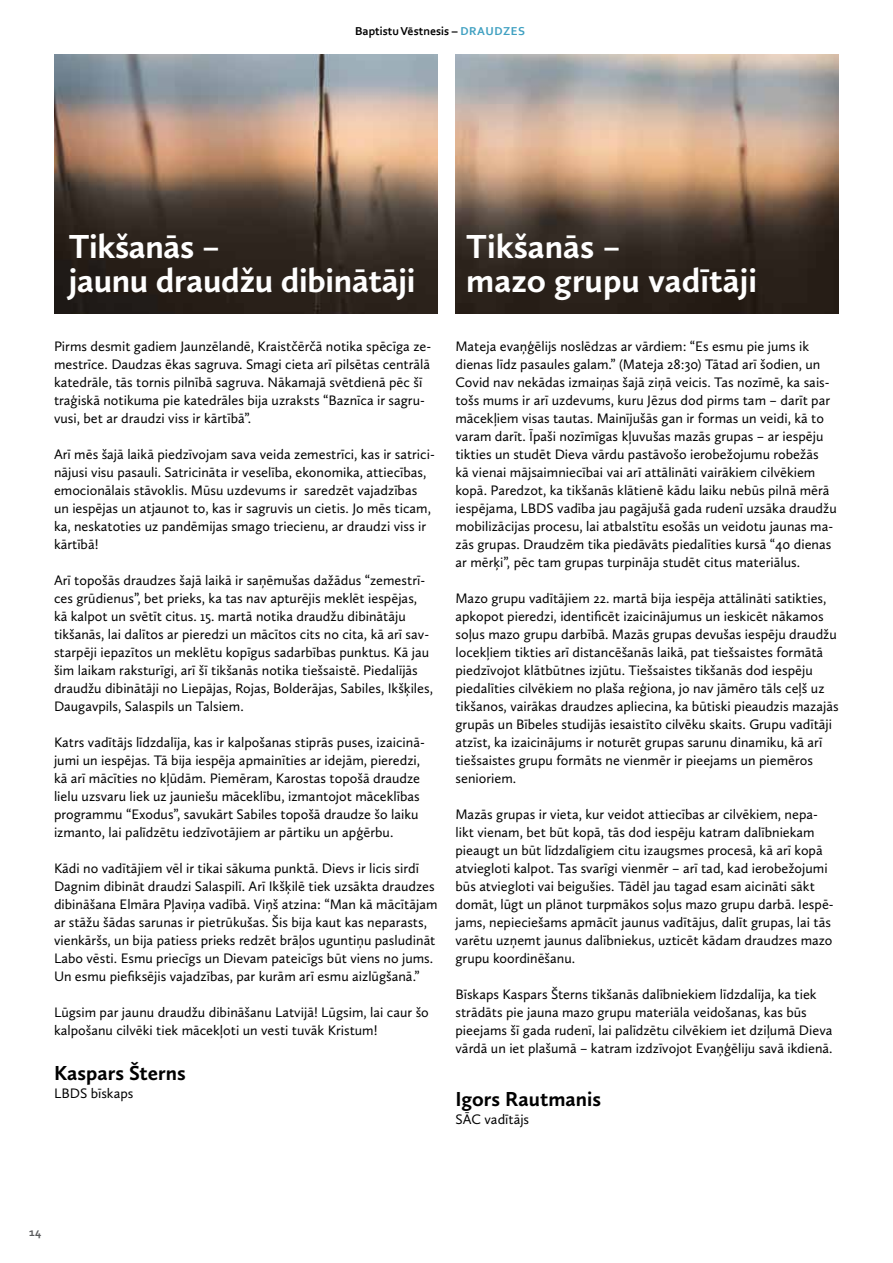
<style>
.page{position:relative;width:893px;height:1263px;background:#fff}
.page>*{position:absolute;margin:0;border:0;box-sizing:border-box;transform-origin:0 0}
.t1{font:700 34.5px/34.5px "Calluna Sans";letter-spacing:-.01em;color:#fff}
.t2{font:700 21px "Calluna Sans";color:#000}
.t3{font:14.25px/18px "Calluna Sans";color:#000}
.t4{font:700 12px "Corbel";color:#000}
.t5{font:700 12px "Corbel";color:#58595b}
.s1{color:#3fa0c1}
</style>
<div class="page">
<img style="left:54px;top:54px;width:383px;height:259px">
<img style="left:455px;top:54px;width:384px;height:259px">
<p class="t4" style="left:355px;top:23px;width:171px">Baptistu Vēstnesis – <span class="s1">DRAU DZES</span></p>
<h1 class="t1" style="left:69px;top:228px;width:348px">Tikšanās –<br>jaunu draudžu dibinātāji</h1>
<h1 class="t1" style="left:466px;top:228px;width:292px">Tikšanās –<br>mazo grupu vadītāji</h1>
<p class="t3" style="left:54px;top:337px;width:379px">Pirms desmit gadiem Jaunzēlandē, Kraistčērčā notika spēcīga ze&shy;mestrīce. Daudzas ēkas sagruva. Smagi cieta arī pilsētas centrālā katedrāle, tās tornis pilnībā sagruva. Nākamajā svētdienā pēc šī traģiskā notikuma pie katedrāles bija uzraksts “Baznīca ir sagru&shy;vusi, bet ar draudzi viss ir kārtībā”.</p>
<p class="t3" style="left:54px;top:445px;width:382px">Arī mēs šajā laikā piedzīvojam sava veida zemestrīci, kas ir satrici&shy;nājusi visu pasauli. Satricināta ir veselība, ekonomika, attiecības, emocionālais stāvoklis. Mūsu uzdevums ir saredzēt vajadzības un iespējas un atjaunot to, kas ir sagruvis un cietis. Jo mēs ticam, ka, neskatoties uz pandēmijas smago triecienu, ar draudzi viss ir kārtībā!</p>
<p class="t3" style="left:54px;top:571px;width:381px">Arī topošās draudzes šajā laikā ir saņēmušas dažādus “zemestrī&shy;ces grūdienus”, bet prieks, ka tas nav apturējis meklēt iespējas, kā kalpot un svētīt citus. 15. martā notika draudžu dibinātāju tikšanās, lai dalītos ar pieredzi un mācītos cits no cita, kā arī sav&shy;starpēji iepazītos un meklētu kopīgus sadarbības punktus. Kā jau šim laikam raksturīgi, arī šī tikšanās notika tiešsaistē. Piedalījās draudžu dibinātāji no Liepājas, Rojas, Bolderājas, Sabiles, Ikšķiles, Daugavpils, Salaspils un Talsiem.</p>
<p class="t3" style="left:54px;top:733px;width:372px">Katrs vadītājs līdzdalīja, kas ir kalpošanas stiprās puses, izaicinā&shy;jumi un iespējas. Tā bija iespēja apmainīties ar idejām, pieredzi, kā arī mācīties no kļūdām. Piemēram, Karostas topošā draudze lielu uzsvaru liek uz jauniešu māceklību, izmantojot māceklības programmu “Exodus”, savukārt Sabiles topošā draudze šo laiku izmanto, lai palīdzētu iedzīvotājiem ar pārtiku un apģērbu.</p>
<p class="t3" style="left:54px;top:859px;width:385px">Kādi no vadītājiem vēl ir tikai sākuma punktā. Dievs ir licis sirdī Dagnim dibināt draudzi Salaspilī. Arī Ikšķilē tiek uzsākta draudzes dibināšana Elmāra Pļaviņa vadībā. Viņš atzina: “Man kā mācītājam ar stāžu šādas sarunas ir pietrūkušas. Šis bija kaut kas neparasts, vienkāršs, un bija patiess prieks redzēt brāļos uguntiņu pasludināt Labo vēsti. Esmu priecīgs un Dievam pateicīgs būt viens no jums.<br>Un esmu piefiksējis vajadzības, par kurām arī esmu aizlūgšanā.”</p>
<p class="t3" style="left:54px;top:1003px;width:376px">Lūgsim par jaunu draudžu dibināšanu Latvijā! Lūgsim, lai caur šo kalpošanu cilvēki tiek mācekļoti un vesti tuvāk Kristum!</p>
<h2 class="t2" style="left:54px;top:1060px;width:133px">Kaspars Šterns</h2>
<p class="t3" style="left:54px;top:1084px;width:81px">LBDS bīskaps</p>
<p class="t3" style="left:455px;top:337px;width:383px">Mateja evaņģēlijs noslēdzas ar vārdiem: “Es esmu pie jums ik dienas līdz pasaules galam.” (Mateja 28:30) Tātad arī šodien, un Covid nav nekādas izmaiņas šajā ziņā veicis. Tas nozīmē, ka sais&shy;tošs mums ir arī uzdevums, kuru Jēzus dod pirms tam – darīt par mācekļiem visas tautas. Mainījušās gan ir formas un veidi, kā to varam darīt. Īpaši nozīmīgas kļuvušas mazās grupas – ar iespēju tikties un studēt Dieva vārdu pastāvošo ierobežojumu robežās<br>kā vienai mājsaimniecībai vai arī attālināti vairākiem cilvēkiem kopā. Paredzot, ka tikšanās klātienē kādu laiku nebūs pilnā mērā iespējama, LBDS vadība jau pagājušā gada rudenī uzsāka draudžu mobilizācijas procesu, lai atbalstītu esošās un veidotu jaunas ma&shy;zās grupas. Draudzēm tika piedāvāts piedalīties kursā “40 dienas ar mērķi”, pēc tam grupas turpināja studēt citus materiālus.</p>
<p class="t3" style="left:455px;top:589px;width:385px">Mazo grupu vadītājiem 22. martā bija iespēja attālināti satikties, apkopot pieredzi, identificēt izaicinājumus un ieskicēt nākamos soļus mazo grupu darbībā. Mazās grupas devušas iespēju draudžu locekļiem tikties arī distancēšanās laikā, pat tiešsaistes formātā piedzīvojot klātbūtnes izjūtu. Tiešsaistes tikšanās dod iespēju piedalīties cilvēkiem no plaša reģiona, jo nav jāmēro tāls ceļš uz tikšanos, vairākas draudzes apliecina, ka būtiski pieaudzis mazajās grupās un Bībeles studijās iesaistīto cilvēku skaits. Grupu vadītāji atzīst, ka izaicinājums ir noturēt grupas sarunu dinamiku, kā arī tiešsaistes grupu formāts ne vienmēr ir pieejams un piemēros senioriem.</p>
<p class="t3" style="left:455px;top:805px;width:380px">Mazās grupas ir vieta, kur veidot attiecības ar cilvēkiem, nepa&shy;likt vienam, bet būt kopā, tās dod iespēju katram dalībniekam pieaugt un būt līdzdalīgiem citu izaugsmes procesā, kā arī kopā atviegloti kalpot. Tas svarīgi vienmēr – arī tad, kad ierobežojumi būs atviegloti vai beigušies. Tādēl jau tagad esam aicināti sākt domāt, lūgt un plānot turpmākos soļus mazo grupu darbā. Iespē&shy;jams, nepieciešams apmācīt jaunus vadītājus, dalīt grupas, lai tās varētu uzņemt jaunus dalībniekus, uzticēt kādam draudzes mazo grupu koordinēšanu.</p>
<p class="t3" style="left:455px;top:985px;width:379px">Bīskaps Kaspars Šterns tikšanās dalībniekiem līdzdalīja, ka tiek strādāts pie jauna mazo grupu materiāla veidošanas, kas būs pieejams šī gada rudenī, lai palīdzētu cilvēkiem iet dziļumā Dieva vārdā un iet plašumā – katram izdzīvojot Evaņģēliju savā ikdienā.</p>
<h2 class="t2" style="left:455px;top:1086px;width:147px">Igors Rautmanis</h2>
<p class="t3" style="left:455px;top:1110px;width:75px">SĀC vadītājs</p>
<p class="t5" style="left:29px;top:1225px;width:14px">14</p>
</div>
